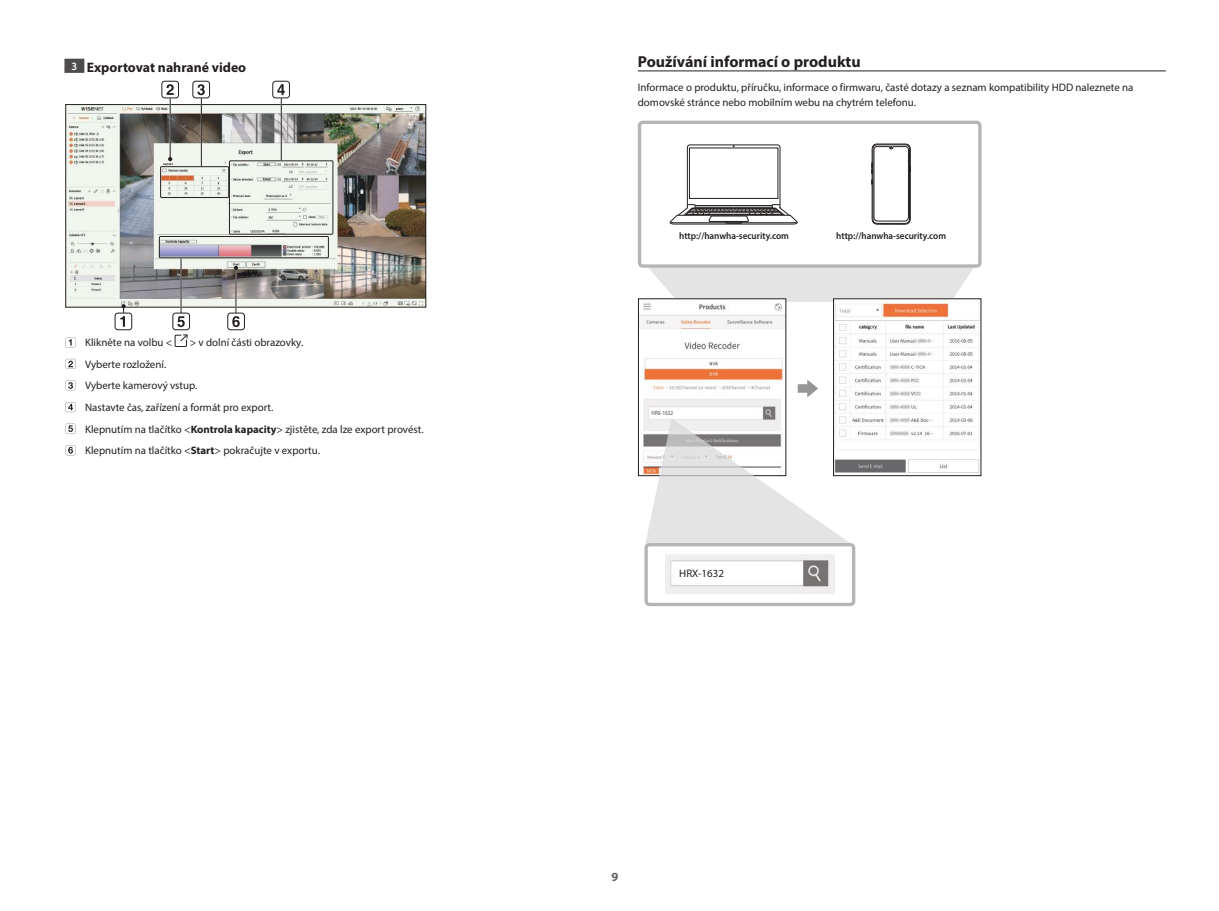
<style>
.page{position:relative;width:1219px;height:911px;background:#fff}
.page>*{position:absolute;margin:0;border:0;box-sizing:border-box;transform-origin:0 0}
.t1{font:700 15.88px "Myriad Pro";color:#241f1f}
.t2{font:700 13.75px "Myriad Pro";color:#241f1f}
.t3{font:700 12.5px "Myriad Pro";color:#656365}
.t4{font:10.88px/21.6px "Myriad Pro";color:#241f1f}
.t5{font:600 9.62px "Myriad Pro";color:#241f1f;scale:.95 1}
.t6{font:6.25px "Myriad Pro";color:#4e4b4c;scale:.85 1}
.s1{font-weight:700}
</style>
<div class="page">
<div style="left:64px;top:59px;width:20px;height:14px;background:#4e4b4c"></div>
<div style="left:193px;top:81px;width:17px;height:17px;border:1px solid #241f1f;border-radius:3px"></div>
<svg style="left:197px;top:84px;width:8px;height:11px"></svg>
<div style="left:273px;top:81px;width:17px;height:17px;border:1px solid #241f1f;border-radius:3px"></div>
<svg style="left:277px;top:84px;width:8px;height:11px"></svg>
<img style="left:68px;top:106px;width:356px;height:199px">
<div style="left:66px;top:104px;width:360px;height:203px;border:1px solid #241f1f"></div>
<div style="left:162px;top:81px;width:17px;height:17px;border:1px solid #241f1f;border-radius:3px"></div>
<svg style="left:166px;top:84px;width:8px;height:11px"></svg>
<hr style="left:180px;top:258px;width:2px;height:55px;background:#fff">
<hr style="left:181px;top:258px;width:1px;height:55px;background:#241f1f">
<div style="left:115px;top:313px;width:17px;height:17px;border:1px solid #241f1f;border-radius:3px"></div>
<svg style="left:120px;top:304px;width:6px;height:23px"></svg>
<hr style="left:170px;top:98px;width:1px;height:61px;background:#241f1f">
<svg style="left:168px;top:157px;width:4px;height:4px"></svg>
<hr style="left:201px;top:98px;width:1px;height:69px;background:#241f1f">
<hr style="left:281px;top:98px;width:1px;height:62px;background:#241f1f">
<div style="left:160px;top:166px;width:69px;height:32px;border:1px solid #241f1f"></div>
<div style="left:229px;top:160px;width:104px;height:74px;border:1px solid #241f1f"></div>
<div style="left:159px;top:236px;width:170px;height:22px;border:1px solid #241f1f"></div>
<div style="left:173px;top:313px;width:17px;height:17px;border:1px solid #241f1f;border-radius:3px"></div>
<svg style="left:177px;top:316px;width:8px;height:11px"></svg>
<hr style="left:235px;top:268px;width:1px;height:45px;background:#fff">
<hr style="left:236px;top:268px;width:1px;height:45px;background:#241f1f">
<svg style="left:234px;top:266px;width:4px;height:4px"></svg>
<div style="left:228px;top:313px;width:17px;height:17px;border:1px solid #241f1f;border-radius:3px"></div>
<svg style="left:232px;top:316px;width:8px;height:11px"></svg>
<svg style="left:66px;top:337px;width:10px;height:10px"></svg>
<svg style="left:175px;top:334px;width:12px;height:13px"></svg>
<svg style="left:66px;top:359px;width:10px;height:10px"></svg>
<svg style="left:66px;top:380px;width:10px;height:10px"></svg>
<svg style="left:66px;top:402px;width:10px;height:10px"></svg>
<svg style="left:66px;top:423px;width:10px;height:11px"></svg>
<svg style="left:66px;top:445px;width:10px;height:10px"></svg>
<hr style="left:638px;top:71px;width:528px;height:1px;background:#241f1f">
<div style="left:649px;top:268px;width:324px;height:34px;background:#e5e4e5"></div>
<div style="left:638px;top:121px;width:343px;height:147px;border:3px solid #b5b5b6;border-radius:3px"></div>
<svg style="left:670px;top:145px;width:128px;height:79px"></svg>
<div style="left:689px;top:148px;width:89px;height:51px;border:1px solid #241f1f"></div>
<svg style="left:872px;top:144px;width:39px;height:80px"></svg>
<img style="left:835px;top:300px;width:144px;height:173px">
<div style="left:833px;top:298px;width:148px;height:178px;border:1px solid #241f1f"></div>
<img style="left:640px;top:300px;width:144px;height:174px">
<div style="left:638px;top:298px;width:148px;height:178px;border:1px solid #241f1f"></div>
<div style="left:652px;top:410px;width:46px;height:7px;background:#fff"></div>
<svg style="left:645px;top:418px;width:208px;height:126px"></svg>
<div style="left:644px;top:543px;width:211px;height:63px;border:3px solid #b5b5b6;border-radius:3px"></div>
<img style="left:666px;top:554px;width:169px;height:40px">
<svg style="left:798px;top:379px;width:20px;height:18px"></svg>
<p class="t2" style="left:72px;top:58px;width:176px"><sup>3</sup> Exportovat nahrané video</p>
<p class="t4" style="left:85px;top:331px;width:89px">Klikněte na volbu &lt;</p>
<p class="t4" style="left:190px;top:331px;width:115px">&gt; v dolní části obrazovky.</p>
<p class="t4" style="left:85px;top:353px;width:340px">Vyberte rozložení.<br>Vyberte kamerový vstup.<br>Nastavte čas, zařízení a formát pro export.<br>Klepnutím na tlačítko &lt;<span class="s1">Kontrola kapacity</span>&gt; zjistěte, zda lze export provést.<br>Klepnutím na tlačítko &lt;<span class="s1">Start</span>&gt; pokračujte v exportu.</p>
<h1 class="t1" style="left:638px;top:51px;width:224px">Používání informací o produktu</h1>
<p class="t4" style="left:638px;top:80px;width:497px;line-height:15px">Informace o produktu, příručku, informace o firmwaru, časté dotazy a seznam kompatibility HDD naleznete na domovské stránce nebo mobilním webu na chytrém telefonu.</p>
<p class="t5" style="left:679px;top:229px;width:117px">http://hanwha-security.com</p>
<p class="t5" style="left:836px;top:230px;width:117px">http://hanwha-security.com</p>
<p class="t6" style="left:652px;top:409px;width:27px">HRX-1632</p>
<p class="t4" style="left:679px;top:562px;width:46px">HRX-1632</p>
<p class="t3" style="left:611px;top:869px;width:8px">9</p>
</div>
